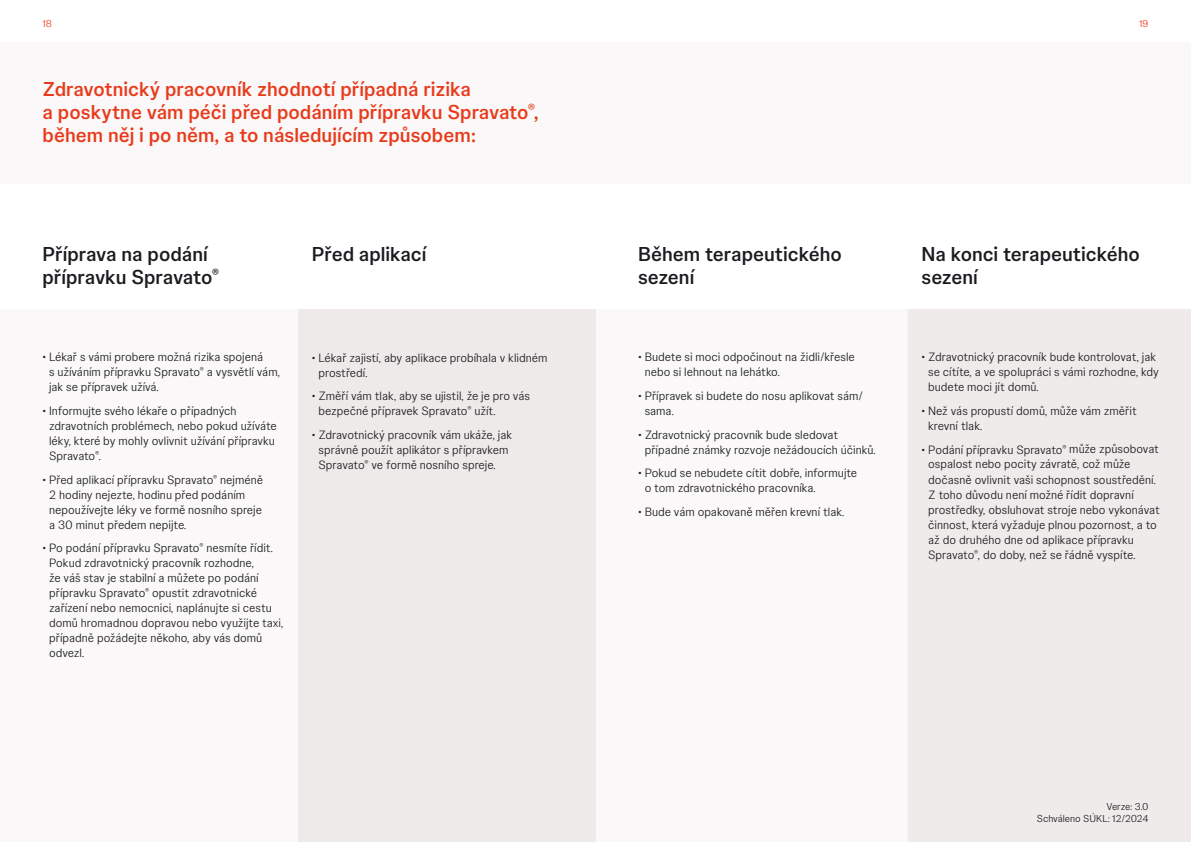
<style>
.page{position:relative;width:1191px;height:842px;background:#fff}
.page>*{position:absolute;margin:0;border:0;box-sizing:border-box;transform-origin:0 0}
.t1{font:500 20px/23px "Johnson Text";color:#e83a1b}
.t2{font:500 20px/23px "Johnson Text";color:#1b1c20}
.t3{font:300 12px/15px "Johnson Text";color:#1b1c20}
.t4{font:300 10px/12px "Johnson Text";letter-spacing:-.005em;color:#1b1c20;text-align:right}
.t5{font:300 10px "Johnson Text";color:#e83a1b}
</style>
<div class="page">
<div style="left:0;top:43px;width:1191px;height:141px;background:#faf8f8"></div>
<div style="left:0;top:309px;width:298px;height:533px;background:#faf8f8"></div>
<div style="left:595px;top:309px;width:312px;height:533px;background:#faf8f8"></div>
<div style="left:298px;top:309px;width:297px;height:533px;background:#eeeae9"></div>
<div style="left:907px;top:309px;width:284px;height:533px;background:#efebea"></div>
<div style="left:1106px;top:803px;width:41px;height:7px;background:#efebea"></div>
<div style="left:1037px;top:813px;width:111px;height:9px;background:#efebea"></div>
<p class="t5" style="left:43px;top:16px;width:11px">18</p>
<p class="t5" style="left:1139px;top:16px;width:11px">19</p>
<h1 class="t1" style="left:43px;top:76px;width:497px">Zdravotnický pracovník zhodnotí případná rizika<br>a poskytne vám péči před podáním přípravku Spravato<sup>®</sup>, během něj i po něm, a to následujícím způsobem:</h1>
<h1 class="t2" style="left:43px;top:241px;width:178px">Příprava na podání přípravku Spravato<sup>®</sup></h1>
<p class="t3" style="left:49px;top:349px;width:232px;text-indent:-7px">• Lékař s vámi probere možná rizika spojená<br>s užíváním přípravku Spravato<sup>®</sup> a vysvětlí vám, jak se přípravek užívá.</p>
<p class="t3" style="left:49px;top:403px;width:229px;text-indent:-7px">• Informujte svého lékaře o případných zdravotních problémech, nebo pokud užíváte léky, které by mohly ovlivnit užívání přípravku Spravato<sup>®</sup>.</p>
<p class="t3" style="left:49px;top:471px;width:215px;text-indent:-7px">• Před aplikací přípravku Spravato<sup>®</sup> nejméně 2 hodiny nejezte, hodinu před podáním nepoužívejte léky ve formě nosního spreje a 30 minut předem nepijte.</p>
<p class="t3" style="left:49px;top:540px;width:236px;text-indent:-7px">• Po podání přípravku Spravato<sup>®</sup> nesmíte řídit.<br>Pokud zdravotnický pracovník rozhodne,<br>že váš stav je stabilní a můžete po podání přípravku Spravato<sup>®</sup> opustit zdravotnické zařízení nebo nemocnici, naplánujte si cestu domů hromadnou dopravou nebo využijte taxi, případně požádejte někoho, aby vás domů odvezl.</p>
<h1 class="t2" style="left:312px;top:241px;width:116px">Před aplikací</h1>
<p class="t3" style="left:318px;top:350px;width:230px;text-indent:-7px">• Lékař zajistí, aby aplikace probíhala v klidném prostředí.</p>
<p class="t3" style="left:318px;top:388px;width:213px;text-indent:-7px">• Změří vám tlak, aby se ujistil, že je pro vás bezpečné přípravek Spravato<sup>®</sup> užít.</p>
<p class="t3" style="left:318px;top:427px;width:195px;text-indent:-7px">• Zdravotnický pracovník vám ukáže, jak správně použít aplikátor s přípravkem<br>Spravato<sup>®</sup> ve formě nosního spreje.</p>
<h1 class="t2" style="left:638px;top:241px;width:205px">Během terapeutického sezení</h1>
<p class="t3" style="left:644px;top:349px;width:212px;text-indent:-7px">• Budete si moci odpočinout na židli/křesle nebo si lehnout na lehátko.</p>
<p class="t3" style="left:644px;top:388px;width:220px;text-indent:-7px">• Přípravek si budete do nosu aplikovat sám/ sama.</p>
<p class="t3" style="left:644px;top:426px;width:233px;text-indent:-7px">• Zdravotnický pracovník bude sledovat případné známky rozvoje nežádoucích účinků.</p>
<p class="t3" style="left:644px;top:465px;width:214px;text-indent:-7px">• Pokud se nebudete cítit dobře, informujte o tom zdravotnického pracovníka.</p>
<p class="t3" style="left:638px;top:503px;width:208px">• Bude vám opakovaně měřen krevní tlak.</p>
<h1 class="t2" style="left:921px;top:241px;width:220px">Na konci terapeutického sezení</h1>
<p class="t3" style="left:928px;top:349px;width:232px;text-indent:-7px">• Zdravotnický pracovník bude kontrolovat, jak se cítíte, a ve spolupráci s vámi rozhodne, kdy budete moci jít domů.</p>
<p class="t3" style="left:928px;top:403px;width:210px;text-indent:-7px">• Než vás propustí domů, může vám změřit krevní tlak.</p>
<p class="t3" style="left:928px;top:441px;width:233px;text-indent:-7px">• Podání přípravku Spravato<sup>®</sup> může způsobovat ospalost nebo pocity závratě, což může dočasně ovlivnit vaši schopnost soustředění.<br>Z toho důvodu není možné řídit dopravní prostředky, obsluhovat stroje nebo vykonávat činnost, která vyžaduje plnou pozornost, a to až do druhého dne od aplikace přípravku Spravato<sup>®</sup>, do doby, než se řádně vyspíte.</p>
<p class="t4" style="left:1037px;top:800px;width:113px">Verze: 3.0<br>Schváleno SÚKL: 12/2024</p>
</div>
